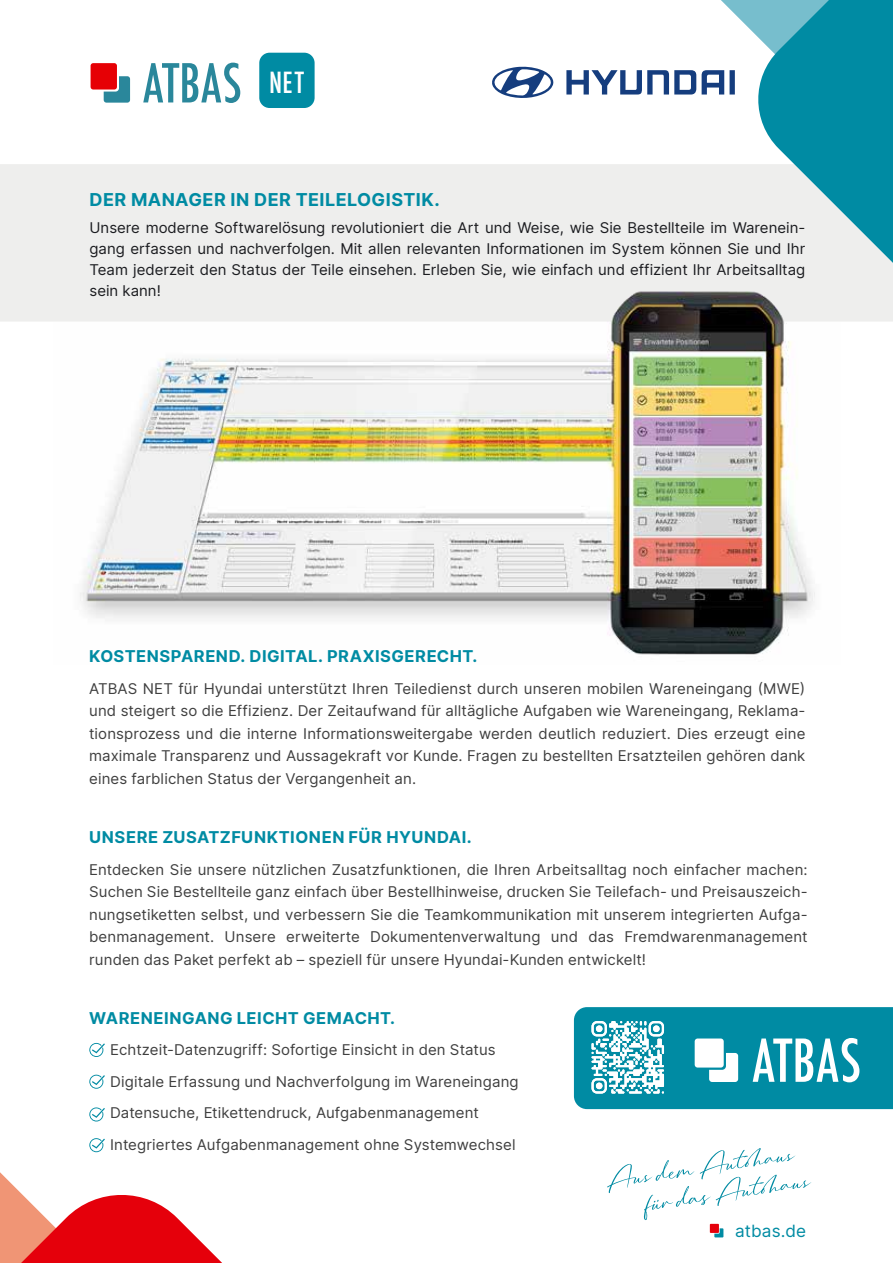
<style>
.page{position:relative;width:893px;height:1263px;background:#fff}
.page>*{position:absolute;margin:0;border:0;box-sizing:border-box;transform-origin:0 0}
.t1{font:500 condensed 31.8px "Futura TEE";color:#fff}
.t2{font:700 18px "Inter";letter-spacing:.025em;color:#008ba3}
.t3{font:17.1px "Inter";letter-spacing:.005em;color:#008ba3}
.t4{font:700 16.5px "Inter";letter-spacing:.03em;color:#008ba3}
.t5{font:15px/22.5px "Inter";letter-spacing:.01em;color:#3f3f3f;text-align:justify}
.t6{font:15px/21px "Inter";color:#1b1c20;text-align:justify}
</style>
<div class="page">
<img style="left:80px;top:322px;width:735px;height:333px">
<div style="left:0;top:164px;width:751px;height:158px;background:#eeeeed"></div>
<svg style="left:574px;top:1007px;width:319px;height:102px"></svg>
<svg style="left:751px;top:121px;width:142px;height:269px"></svg>
<svg style="left:714px;top:1228px;width:9px;height:9px"></svg>
<div style="left:710px;top:1224px;width:9px;height:9px;background:#e5000b"></div>
<svg style="left:607px;top:1148px;width:204px;height:72px"></svg>
<svg style="left:143px;top:63px;width:97px;height:40px"></svg>
<svg style="left:104px;top:76px;width:26px;height:27px"></svg>
<div style="left:91px;top:63px;width:26px;height:27px;background:#e60005;border-radius:3px"></div>
<div style="left:259px;top:53px;width:56px;height:55px;background:#008ba3;border-radius:10px"></div>
<svg style="left:89px;top:1043px;width:16px;height:14px"></svg>
<svg style="left:89px;top:1074px;width:16px;height:15px"></svg>
<svg style="left:0;top:1107px;width:222px;height:156px"></svg>
<svg style="left:566px;top:0;width:327px;height:121px"></svg>
<svg style="left:492px;top:66px;width:62px;height:32px"></svg>
<h1 class="t1" style="left:269px;top:64px;width:36px">NET</h1>
<p class="t2" style="left:90px;top:185px;width:352px">DER MANAGER IN DER TEILELOGISTIK.</p>
<p class="t6" style="left:90px;top:216px;width:717px">Unsere moderne Softwarelösung revolutioniert die Art und Weise, wie Sie Bestellteile im Warenein&shy;gang erfassen und nachverfolgen. Mit allen relevanten Informationen im System können Sie und Ihr Team jederzeit den Status der Teile einsehen. Erleben Sie, wie einfach und effizient Ihr Arbeitsalltag sein kann!</p>
<p class="t4" style="left:89px;top:644px;width:390px">KOSTENSPAREND. DIGITAL. PRAXISGERECHT.</p>
<p class="t5" style="left:89px;top:676px;width:718px">ATBAS NET für Hyundai unterstützt Ihren Teiledienst durch unseren mobilen Wareneingang (MWE) und steigert so die Effizienz. Der Zeitaufwand für alltägliche Aufgaben wie Wareneingang, Reklama&shy;tionsprozess und die interne Informationsweitergabe werden deutlich reduziert. Dies erzeugt eine maximale Transparenz und Aussagekraft vor Kunde. Fragen zu bestellten Ersatzteilen gehören dank eines farblichen Status der Vergangenheit an.</p>
<p class="t4" style="left:89px;top:825px;width:384px">UNSERE ZUSATZFUNKTIONEN FÜR HYUNDAI.</p>
<p class="t5" style="left:89px;top:858px;width:720px">Entdecken Sie unsere nützlichen Zusatzfunktionen, die Ihren Arbeitsalltag noch einfacher machen:<br>Suchen Sie Bestellteile ganz einfach über Bestellhinweise, drucken Sie Teilefach- und Preisauszeich&shy;nungsetiketten selbst, und verbessern Sie die Teamkommunikation mit unserem integrierten Aufga&shy;benmanagement. Unsere erweiterte Dokumentenverwaltung und das Fremdwarenmanagement runden das Paket perfekt ab – speziell für unsere Hyundai-Kunden entwickelt!</p>
<p class="t4" style="left:89px;top:1005px;width:307px">WARENEINGANG LEICHT GEMACHT.</p>
<p class="t5" style="left:110px;top:1034px;width:410px;line-height:31.5px;text-align:left">Echtzeit-Datenzugriff: Sofortige Einsicht in den Status Digitale Erfassung und Nachverfolgung im Wareneingang Datensuche, Etikettendruck, Aufgabenmanagement Integriertes Aufgabenmanagement ohne Systemwechsel</p>
<p class="t3" style="left:735px;top:1218px;width:73px">atbas.de</p>
</div>
